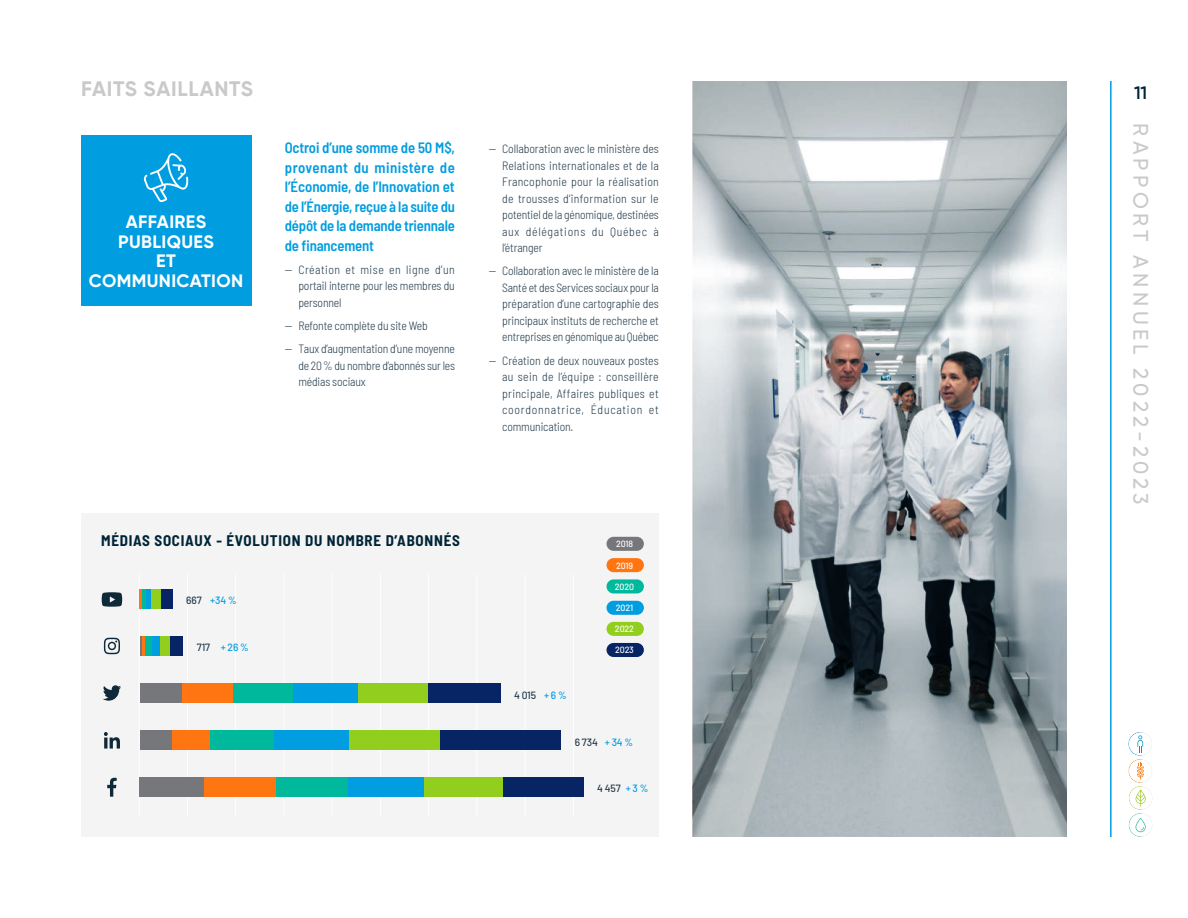
<style>
.page{position:relative;width:1188px;height:918px;background:#fff}
.page>*{position:absolute;margin:0;border:0;box-sizing:border-box;transform-origin:0 0}
.t1{font:500 21px "Gilroy";letter-spacing:.21em;color:#c9c9c9}
.t2{font:700 21px "Gilroy";letter-spacing:.035em;color:#c9c9c9}
.t3{font:700 18px/19.5px "Gilroy";letter-spacing:.02em;color:#fff;text-align:center}
.t4{font:600 18px "Gilroy";color:#002437}
.t5{font:600 semi-condensed 15px/19.5px "Barlow";letter-spacing:-.01em;color:#009de1;text-align:justify}
.t6{font:700 semi-condensed 15px "Barlow";letter-spacing:.05em;color:#002437}
.t7{font:300 semi-condensed 12px/16.5px "Barlow";letter-spacing:-.01em;color:#20394a;text-align:justify}
.t8{font:500 10.5px "Barlow";letter-spacing:-.01em;color:#20394a}
.t9{font:500 10.5px "Barlow";letter-spacing:-.01em;color:#009de1}
.t10{font:500 9px "Barlow";letter-spacing:-.01em;color:#fff}
.s1{color:#20394a}
.s2{color:#009de1}
</style>
<div class="page">
<svg style="left:1128px;top:732px;width:24px;height:105px"></svg>
<hr style="left:1110px;top:81px;width:2px;height:756px;background:#009de1">
<div style="left:81px;top:513px;width:578px;height:323px;background:#f4f4f4"></div>
<hr style="left:139px;top:574px;width:1px;height:242px;background:#fff">
<hr style="left:187px;top:574px;width:1px;height:242px;background:#fff">
<hr style="left:235px;top:574px;width:1px;height:242px;background:#fff">
<hr style="left:284px;top:574px;width:1px;height:242px;background:#fff">
<hr style="left:332px;top:574px;width:1px;height:242px;background:#fff">
<hr style="left:380px;top:574px;width:1px;height:242px;background:#fff">
<hr style="left:428px;top:574px;width:1px;height:242px;background:#fff">
<hr style="left:477px;top:574px;width:1px;height:242px;background:#fff">
<hr style="left:525px;top:574px;width:1px;height:242px;background:#fff">
<hr style="left:573px;top:574px;width:1px;height:242px;background:#fff">
<div style="left:607px;top:537px;width:37px;height:14px;background:#76777a;border-radius:7px"></div>
<div style="left:607px;top:558px;width:37px;height:14px;background:#ff7511;border-radius:7px"></div>
<div style="left:607px;top:579px;width:37px;height:14px;background:#00b89b;border-radius:7px"></div>
<div style="left:607px;top:601px;width:37px;height:14px;background:#009de1;border-radius:7px"></div>
<div style="left:607px;top:622px;width:37px;height:14px;background:#92ce1d;border-radius:7px"></div>
<div style="left:607px;top:643px;width:37px;height:14px;background:#072465;border-radius:7px"></div>
<svg style="left:104px;top:732px;width:16px;height:17px"></svg>
<svg style="left:104px;top:638px;width:16px;height:16px"></svg>
<svg style="left:107px;top:778px;width:10px;height:19px"></svg>
<svg style="left:102px;top:592px;width:20px;height:15px"></svg>
<svg style="left:140px;top:590px;width:2px;height:19px"></svg>
<hr style="left:142px;top:590px;width:4px;height:19px;background:#00b89b">
<div style="left:146px;top:590px;width:6px;height:19px;background:#009de1"></div>
<div style="left:151px;top:590px;width:10px;height:19px;background:#92ce1d"></div>
<div style="left:161px;top:590px;width:12px;height:19px;background:#072465"></div>
<div style="left:151px;top:637px;width:9px;height:19px;background:#009de1"></div>
<div style="left:145px;top:637px;width:6px;height:19px;background:#00b89b"></div>
<hr style="left:142px;top:637px;width:3px;height:19px;background:#ff7511">
<svg style="left:140px;top:637px;width:2px;height:19px"></svg>
<div style="left:160px;top:637px;width:10px;height:19px;background:#92ce1d"></div>
<div style="left:170px;top:637px;width:13px;height:19px;background:#072465"></div>
<div style="left:293px;top:683px;width:66px;height:20px;background:#009de1"></div>
<div style="left:233px;top:683px;width:60px;height:20px;background:#00b89b"></div>
<div style="left:182px;top:683px;width:51px;height:20px;background:#ff7511"></div>
<div style="left:140px;top:683px;width:42px;height:20px;background:#76777a"></div>
<div style="left:359px;top:683px;width:69px;height:20px;background:#92ce1d"></div>
<div style="left:428px;top:683px;width:73px;height:20px;background:#072465"></div>
<div style="left:273px;top:730px;width:76px;height:20px;background:#009de1"></div>
<div style="left:210px;top:730px;width:64px;height:20px;background:#00b89b"></div>
<div style="left:171px;top:730px;width:39px;height:20px;background:#ff7511"></div>
<div style="left:140px;top:730px;width:31px;height:20px;background:#76777a"></div>
<div style="left:349px;top:730px;width:91px;height:20px;background:#92ce1d"></div>
<div style="left:440px;top:730px;width:121px;height:20px;background:#072465"></div>
<div style="left:348px;top:777px;width:77px;height:20px;background:#009de1"></div>
<div style="left:275px;top:777px;width:73px;height:20px;background:#00b89b"></div>
<div style="left:204px;top:777px;width:71px;height:20px;background:#ff7511"></div>
<div style="left:140px;top:777px;width:64px;height:20px;background:#76777a"></div>
<div style="left:425px;top:777px;width:78px;height:20px;background:#92ce1d"></div>
<div style="left:503px;top:777px;width:81px;height:20px;background:#072465"></div>
<svg style="left:103px;top:685px;width:18px;height:16px"></svg>
<svg style="left:693px;top:81px;width:374px;height:755px;background:#a9b2b6"></svg>
<div style="left:81px;top:135px;width:170px;height:170px;background:#009de1"></div>
<svg style="left:143px;top:153px;width:46px;height:49px"></svg>
<h1 class="t2" style="left:81px;top:77px;width:174px">FAITS SAILLANTS</h1>
<h2 class="t3" style="left:89px;top:213px;width:156px">AFFAIRES<br>PUBLIQUES<br>ET<br>COMMUNICATION</h2>
<p class="t5" style="left:285px;top:139px;width:172px">Octroi d’une somme de 50 M$, provenant du ministère de l’Économie, de l’Innovation et de l’Énergie, reçue à la suite du dépôt de la demande triennale de financement</p>
<p class="t7" style="left:298px;top:263px;width:158px;text-indent:-14px">— Création et mise en ligne d’un portail interne pour les membres du personnel</p>
<p class="t7" style="left:285px;top:319px;width:145px">— Refonte complète du site Web</p>
<p class="t7" style="left:298px;top:342px;width:158px;text-indent:-14px">— Taux d’augmentation d’une moyenne de 20 % du nombre d’abonnés sur les médias sociaux</p>
<p class="t7" style="left:502px;top:142px;width:158px;text-indent:-14px">— Collaboration avec le ministère des Relations internationales et de la Francophonie pour la réalisation de trousses d’information sur le potentiel de la génomique, destinées aux délégations du Québec à l’étranger</p>
<p class="t7" style="left:502px;top:264px;width:158px;text-indent:-14px">— Collaboration avec le ministère de la Santé et des Services sociaux pour la préparation d’une cartographie des principaux instituts de recherche et entreprises en génomique au Québec</p>
<p class="t7" style="left:502px;top:353px;width:158px;text-indent:-14px">— Création de deux nouveaux postes au sein de l’équipe : conseillère principale, Affaires publiques et coordonnatrice, Éducation et communication.</p>
<p class="t6" style="left:101px;top:530px;width:360px">MÉDIAS SOCIAUX - ÉVOLUTION DU NOMBRE D’ABONNÉS</p>
<p class="t9" style="left:186px;top:593px;width:52px"><span class="s1">667</span> +34 %</p>
<p class="t10" style="left:616px;top:537px;width:19px">2018</p>
<p class="t10" style="left:616px;top:559px;width:19px">2019</p>
<p class="t10" style="left:615px;top:580px;width:21px">2020</p>
<p class="t10" style="left:616px;top:601px;width:19px">2021</p>
<p class="t10" style="left:615px;top:622px;width:21px">2022</p>
<p class="t9" style="left:197px;top:640px;width:53px"><span class="s1">717</span> + 26 %</p>
<p class="t10" style="left:615px;top:644px;width:20px">2023</p>
<p class="t8" style="left:514px;top:688px;width:54px">4 015 <span class="s2">+ 6 %</span></p>
<p class="t8" style="left:575px;top:734px;width:60px">6 734 <span class="s2">+ 34 %</span></p>
<p class="t8" style="left:597px;top:781px;width:53px">4 457 <span class="s2">+ 3 %</span></p>
<h2 class="t4" style="left:1134px;top:85px;width:14px">11</h2>
<h1 class="t1" style="left:1150px;top:123px;width:383px;rotate:90deg">RAPPORT ANNUEL 2022-2023</h1>
</div>
